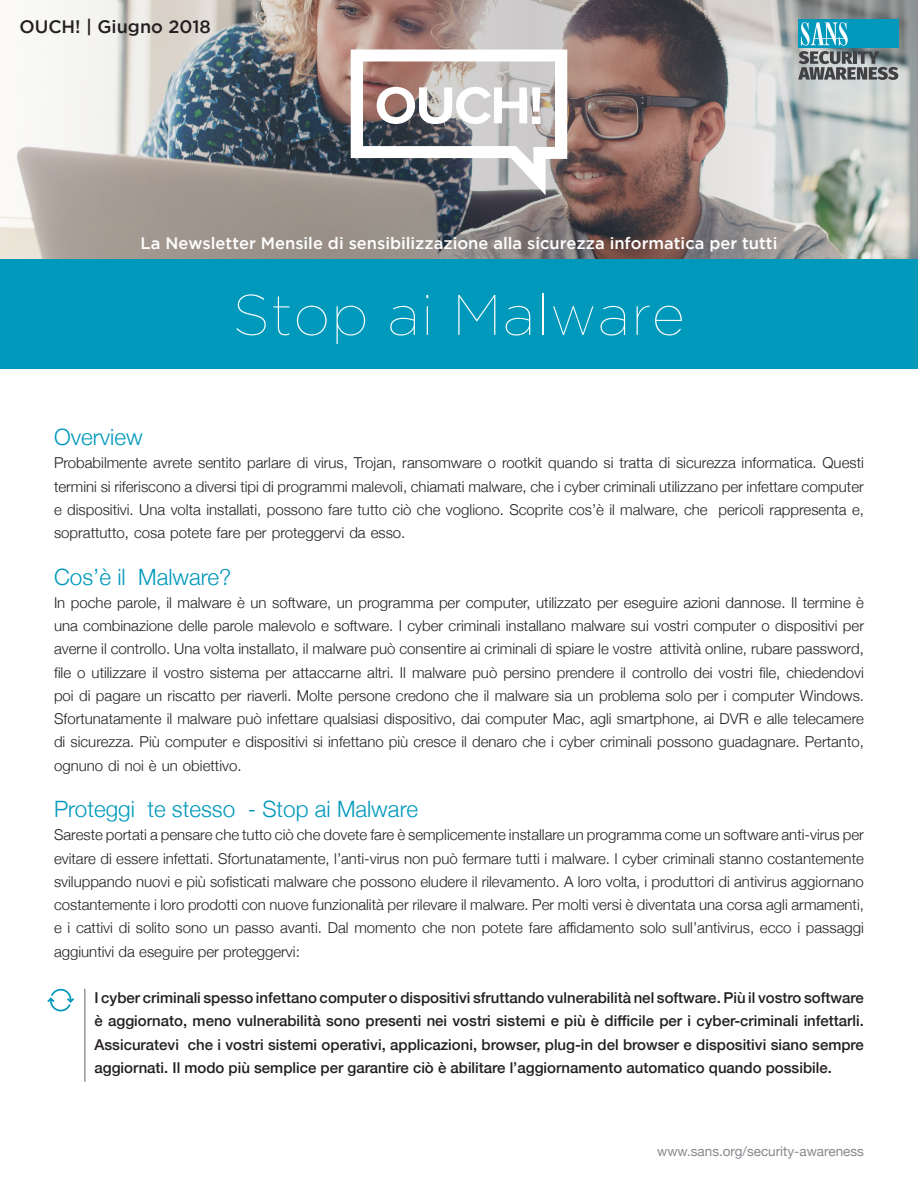
<style>
.page{position:relative;width:918px;height:1188px;background:#fff}
.page>*{position:absolute;margin:0;border:0;box-sizing:border-box;transform-origin:0 0}
.t1{font:100 57px "Gotham";letter-spacing:.025em;color:#fff}
.MainText{font:300 22.5px "Helvetica Neue";color:#0099bc}
.t2{font:500 18px "Gotham";color:#231f20}
.t3{font:500 16.5px "Gotham";color:#fff}
.MainText-2{font:300 15px/23.2px "Helvetica Neue";color:#231f20;text-align:right}
.indents{font:500 15px/23.2px "Helvetica Neue";color:#231f20;text-align:right}
.t4{font:13.5px "Helvetica Neue";color:#868a8e}
</style>
<div class="page">
<img style="left:0;top:0;width:918px;height:259px">
<div style="left:0;top:259px;width:918px;height:110px;background:#0099bc"></div>
<svg style="left:351px;top:50px;width:216px;height:145px"></svg>
<div style="left:798px;top:19px;width:100px;height:29px;background:#0098bb"></div>
<svg style="left:798px;top:22px;width:100px;height:58px"></svg>
<hr style="left:85px;top:989px;width:1px;height:93px;background:#5f6369">
<svg style="left:47px;top:989px;width:27px;height:22px"></svg>
<p class="t2" style="left:19px;top:16px;width:193px">OUCH! | Giugno 2018</p>
<p class="t3" style="left:141px;top:233px;width:638px">La Newsletter Mensile di sensibilizzazione alla sicurezza informatica per tutti</p>
<p class="t1" style="left:233px;top:284px;width:454px">Stop ai Malware</p>
<p class="MainText" style="left:54px;top:419px;width:90px">Overview</p>
<p class="MainText-2" style="left:54px;top:450px;width:811px">Probabilmente avrete sentito parlare di virus, Trojan, ransomware o rootkit quando si tratta di sicurezza informatica. Questi termini si riferiscono a diversi tipi di programmi malevoli, chiamati malware, che i cyber criminali utilizzano per infettare computer pericoli rappresenta ,e</p>
<p class="MainText-2" style="left:54px;top:497px;width:655px;text-align:left">e dispositivi. Una volta installati, possono fare tutto ciò che vogliono. Scoprite cos i lè’ malware, che soprattutto, cosa potete fare per proteggervi da esso.</p>
<p class="MainText" style="left:138px;top:559px;width:95px">Malware?</p>
<p class="MainText" style="left:54px;top:559px;width:73px">Cos i lè’</p>
<p class="MainText-2" style="left:54px;top:590px;width:812px">In poche parole il, malware è un software, un programma per computer, utilizzato per eseguire azioni dannose Il. termine è una combinazione delle parole malevolo e software I. cyber criminali installano malware sui vostri computer o dispositivi per attività online, rubare password,</p>
<p class="MainText-2" style="left:54px;top:636px;width:812px;text-align:left">averne il controllo. Una volta installato il, malware può consentire ai criminali di spiare le vostre<br>file o utilizzare il vostro sistema per attaccarne altri. Il malware può persino prendere il controllo dei vostri file, chiedendovi poi di pagare un riscatto per riaverli. Molte persone credono che il malware sia un problema solo per i computer Windows.<br>Sfortunatamente il malware può infettare qualsiasi dispositivo, dai computer Mac, agli smartphone, ai DVR e alle telecamere di sicurezza. Più computer e dispositivi si infettano più cresce il denaro che i cyber criminali possono guadagnare. Pertanto, ognuno di noi è un obiettivo.</p>
<p class="MainText" style="left:248px;top:791px;width:172px">- Stop ai Malware</p>
<p class="MainText" style="left:54px;top:791px;width:82px">Proteggi</p>
<p class="MainText-2" style="left:54px;top:822px;width:812px;text-align:justify">Sareste portati a pensare che tutto ciò che dovete fare è semplicemente installare un programma come un software anti-virus per evitare di essere infettati. Sfortunatamente ’l, anti-virus non può fermare tutti i malware I. cyber criminali stanno costantemente sviluppando nuovi e più sofisticati malware che possono eludere il rilevamento A. loro volta i, produttori di antivirus aggiornano costantemente i loro prodotti con nuove funzionalità per rilevare il malware. Per molti versi è diventata una corsa agli armamenti,<br>ie cattivi di solito sono un passo avanti. Dal momento che non potete fare affidamento solo sull’antivirus, ecco i passaggi aggiuntivi da eseguire per proteggervi:</p>
<p class="indents" style="left:94px;top:985px;width:771px">I cyber criminali spesso infettano computer o dispositivi sfruttando vulnerabilità nel software. Più il vostro software è aggiornato, meno vulnerabilità sono presenti nei vostri sistemi e più è difficile per i cyber-criminali infettarli. che i vostri sistemi operativi, applicazioni, browser, plug-in del browser e dispositivi siano sempre</p>
<p class="MainText" style="left:147px;top:791px;width:89px">te stesso</p>
<p class="indents" style="left:94px;top:1032px;width:739px;text-align:left">Assicuratevi<br>aggiornati Il. modo più semplice per garantire ciò è abilitare ’l aggiornamento automatico quando possibile.</p>
<p class="t4" style="left:657px;top:1142px;width:208px">www.sans.org/security-awareness</p>
</div>
